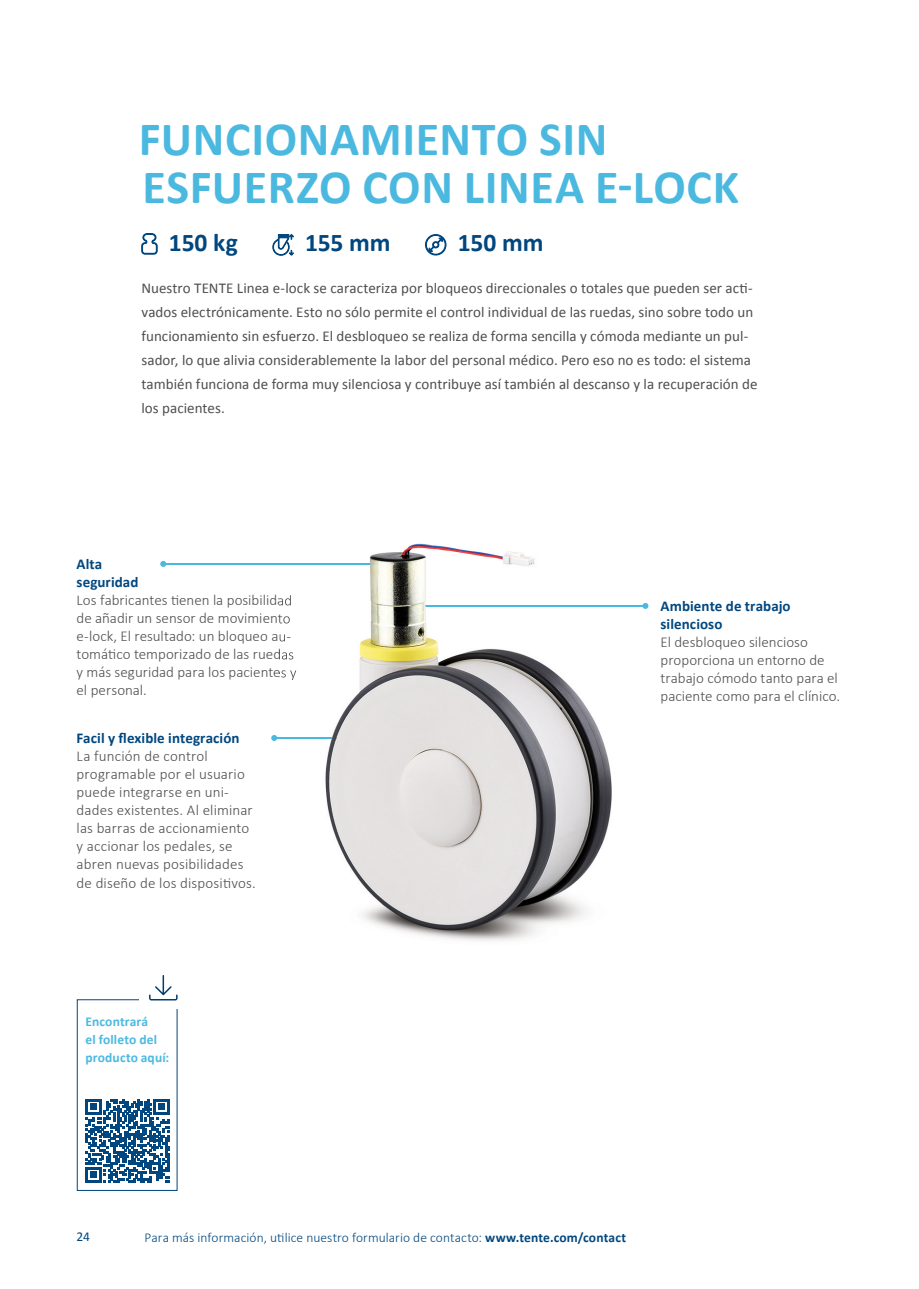
<style>
.page{position:relative;width:919px;height:1289px;background:#fff}
.page>*{position:absolute;margin:0;border:0;box-sizing:border-box;transform-origin:0 0}
.t1{font:700 48px/48px "Calibri";letter-spacing:.01em;color:#4bb9df}
.t2{font:700 25.5px "Calibri";letter-spacing:-.005em;color:#00477f}
.t3{font:300 15px/18px "Calibri";letter-spacing:.005em;color:#4e4e4d}
.t4{font:15px/24px "Calibri";letter-spacing:.005em;color:#4e4e4d}
.t5{font:700 15px/18px "Calibri";letter-spacing:.005em;color:#00477f}
.t6{font:300 13.5px "Calibri";letter-spacing:.005em;color:#00477f}
.t7{font:700 13.5px/18px "Calibri";letter-spacing:.01em;color:#4bb9df}
.t8{font:13.5px "Calibri";color:#00477f}
.s1{font-weight:700}
</style>
<div class="page">
<svg style="left:141px;top:233px;width:16px;height:21px"></svg>
<svg style="left:272px;top:234px;width:21px;height:21px"></svg>
<svg style="left:425px;top:234px;width:21px;height:21px"></svg>
<svg style="left:86px;top:1099px;width:84px;height:83px"></svg>
<div style="left:77px;top:999px;width:100px;height:191px;border:1px solid #00477f"></div>
<div style="left:139px;top:962px;width:47px;height:46px;background:#fff"></div>
<svg style="left:149px;top:975px;width:28px;height:25px"></svg>
<hr style="left:387px;top:605px;width:258px;height:1px;background:#4bb9df">
<svg style="left:642px;top:603px;width:6px;height:6px"></svg>
<hr style="left:163px;top:563px;width:242px;height:1px;background:#4bb9df">
<svg style="left:160px;top:561px;width:6px;height:6px"></svg>
<hr style="left:274px;top:737px;width:126px;height:1px;background:#4bb9df">
<svg style="left:271px;top:735px;width:6px;height:6px"></svg>
<img style="left:280px;top:543px;width:359px;height:398px">
<img style="left:387px;top:605px;width:252px;height:1px">
<svg style="left:280px;top:595px;width:12px;height:28px"></svg>
<svg style="left:280px;top:631px;width:10px;height:13px"></svg>
<img style="left:280px;top:649px;width:14px;height:13px">
<img style="left:280px;top:667px;width:16px;height:13px">
<img style="left:280px;top:563px;width:125px;height:1px">
<img style="left:280px;top:737px;width:120px;height:1px">
<h1 class="t1" style="left:139px;top:115px;width:601px">FUNCIONAMIENTO SIN<br>ESFUERZO CON LINEA E-LOCK</h1>
<h2 class="t2" style="left:169px;top:226px;width:71px">150 kg</h2>
<h2 class="t2" style="left:305px;top:226px;width:87px">155 mm</h2>
<h2 class="t2" style="left:458px;top:226px;width:87px">150 mm</h2>
<p class="t4" style="left:141px;top:276px;width:617px">Nuestro TENTE Linea e-lock se caracteriza por bloqueos direccionales o totales que pueden ser acti&shy;vados electrónicamente. Esto no sólo permite el control individual de las ruedas, sino sobre todo un funcionamiento sin esfuerzo. El desbloqueo se realiza de forma sencilla y cómoda mediante un pul&shy;sador, lo que alivia considerablemente la labor del personal médico. Pero eso no es todo: el sistema también funciona de forma muy silenciosa y contribuye así también al descanso y la recuperación de los pacientes.</p>
<p class="t5" style="left:77px;top:555px;width:63px">Alta seguridad</p>
<p class="t3" style="left:77px;top:590px;width:221px">Los fabricantes tienen la posibilidad de añadir un sensor de movimiento e-lock, El resultado: un bloqueo au&shy;tomático temporizado de las ruedas y más seguridad para los pacientes y el personal.</p>
<p class="t5" style="left:77px;top:729px;width:164px">Facil y flexible integración</p>
<p class="t3" style="left:77px;top:746px;width:181px">La función de control programable por el usuario puede integrarse en uni&shy;dades existentes. Al eliminar las barras de accionamiento y accionar los pedales, se abren nuevas posibilidades de diseño de los dispositivos.</p>
<p class="t7" style="left:85px;top:1012px;width:85px">Encontrará<br>el folleto del producto aquí:</p>
<p class="t5" style="left:660px;top:597px;width:132px">Ambiente de trabajo silencioso</p>
<p class="t3" style="left:660px;top:632px;width:181px">El desbloqueo silencioso proporciona un entorno de trabajo cómodo tanto para el paciente como para el clínico.</p>
<p class="t8" style="left:77px;top:1227px;width:15px">24</p>
<p class="t6" style="left:144px;top:1229px;width:483px">Para más información, utilice nuestro formulario de contacto: <span class="s1">www.tente.com/contact</span></p>
</div>
